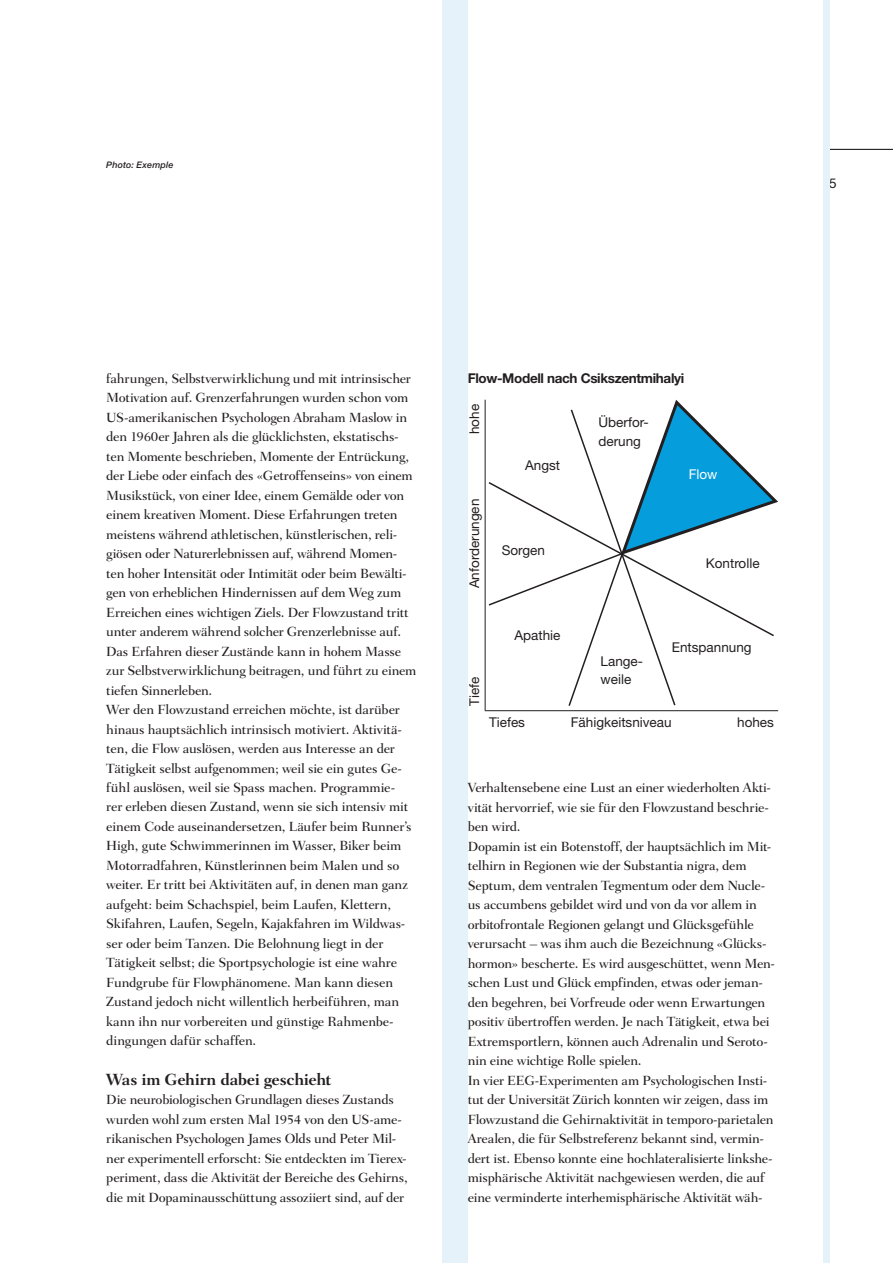
<style>
.page{position:relative;width:893px;height:1263px;background:#fff}
.page>*{position:absolute;margin:0;border:0;box-sizing:border-box;transform-origin:0 0}
.t1{font:700 16.5px "Fairfield LH";letter-spacing:-.025em;color:#231f20}
.t2{font:500 13.5px/19.5px "Fairfield LH";letter-spacing:-.02em;color:#231f20}
.t3{font:13.5px/18.8px "Helvetica Neue";color:#231f20}
.t4{font:700 13.5px "Helvetica Neue";letter-spacing:-.025em;color:#231f20}
.t5{font:13.5px "Helvetica Neue";color:#fff}
.t6{font:italic 500 9px "Helvetica Neue";letter-spacing:.02em;color:#231f20}
</style>
<div class="page">
<hr style="left:829px;top:149px;width:64px;height:1px;background:#231f20">
<div style="left:442px;top:0;width:26px;height:1263px;background:#e6f2fa"></div>
<div style="left:823px;top:0;width:6px;height:1263px;background:#e6f2fa"></div>
<hr style="left:485px;top:400px;width:1px;height:310px;background:#231f20">
<hr style="left:485px;top:710px;width:293px;height:1px;background:#231f20">
<svg style="left:488px;top:399px;width:290px;height:307px"></svg>
<p class="t6" style="left:106px;top:160px;width:69px">Photo: Exemple</p>
<p class="t3" style="left:829px;top:173px;width:9px">5</p>
<p class="t2" style="left:106px;top:368px;width:312px">fahrungen, Selbstverwirklichung und mit intrinsischer Motivation auf. Grenzerfahrungen wurden schon vom US-amerikanischen Psychologen Abraham Maslow in den 1960er Jahren als die glücklichsten, ekstatischs&shy;ten Momente beschrieben, Momente der Entrückung, der Liebe oder einfach des «Getroffenseins» von einem Musikstück, von einer Idee, einem Gemälde oder von einem kreativen Moment. Diese Erfahrungen treten meistens während athletischen, künstlerischen, reli&shy;giösen oder Naturerlebnissen auf, während Momen&shy;ten hoher Intensität oder Intimität oder beim Bewälti&shy;gen von erheblichen Hindernissen auf dem Weg zum Erreichen eines wichtigen Ziels. Der Flowzustand tritt unter anderem während solcher Grenzerlebnisse auf.<br>Das Erfahren dieser Zustände kann in hohem Masse zur Selbstverwirklichung beitragen, und führt zu einem tiefen Sinnerleben.<br>Wer den Flowzustand erreichen möchte, ist darüber hinaus hauptsächlich intrinsisch motiviert. Aktivitä&shy;ten, die Flow auslösen, werden aus Interesse an der Tätigkeit selbst aufgenommen; weil sie ein gutes Ge&shy;fühl auslösen, weil sie Spass machen. Programmie-<br>rer erleben diesen Zustand, wenn sie sich intensiv mit einem Code auseinandersetzen, Läufer beim Runner’s High, gute Schwimmerinnen im Wasser, Biker beim Motorradfahren, Künstlerinnen beim Malen und so weiter. Er tritt bei Aktivitäten auf, in denen man ganz aufgeht: beim Schachspiel, beim Laufen, Klettern, Skifahren, Laufen, Segeln, Kajakfahren im Wildwas&shy;ser oder beim Tanzen. Die Belohnung liegt in der Tätigkeit selbst; die Sportpsychologie ist eine wahre Fundgrube für Flowphänomene. Man kann diesen Zustand jedoch nicht willentlich herbeiführen, man kann ihn nur vorbereiten und günstige Rahmenbe&shy;dingungen dafür schaffen.</p>
<p class="t1" style="left:106px;top:1069px;width:227px">Was im Gehirn dabei geschieht</p>
<p class="t2" style="left:106px;top:1090px;width:303px">Die neurobiologischen Grundlagen dieses Zustands wurden wohl zum ersten Mal 1954 von den US-ame&shy;rikanischen Psychologen James Olds und Peter Mil&shy;ner experimentell erforscht: Sie entdeckten im Tierex&shy;periment, dass die Aktivität der Bereiche des Gehirns, die mit Dopaminausschüttung assoziiert sind, auf der</p>
<p class="t4" style="left:468px;top:369px;width:218px">Flow-Modell nach Csikszentmihalyi</p>
<p class="t3" style="left:465px;top:434px;width:32px;rotate:-90deg">hohe</p>
<p class="t3" style="left:465px;top:588px;width:91px;rotate:-90deg">Anforderungen</p>
<p class="t3" style="left:465px;top:706px;width:31px;rotate:-90deg">Tiefe</p>
<p class="t3" style="left:525px;top:455px;width:37px">Angst</p>
<p class="t3" style="left:502px;top:541px;width:45px">Sorgen</p>
<p class="t3" style="left:514px;top:626px;width:48px">Apathie</p>
<p class="t3" style="left:598px;top:413px;width:52px">Überfor&shy;derung</p>
<p class="t5" style="left:689px;top:466px;width:30px">Flow</p>
<p class="t3" style="left:601px;top:651px;width:44px">Lange&shy;weile</p>
<p class="t3" style="left:706px;top:553px;width:55px">Kontrolle</p>
<p class="t3" style="left:672px;top:637px;width:81px">Entspannung</p>
<p class="t3" style="left:489px;top:713px;width:37px">Tiefes</p>
<p class="t3" style="left:571px;top:713px;width:102px">Fähigkeitsniveau</p>
<p class="t3" style="left:737px;top:713px;width:38px">hohes</p>
<p class="t2" style="left:468px;top:778px;width:309px">Verhaltensebene eine Lust an einer wiederholten Akti&shy;vität hervorrief, wie sie für den Flowzustand beschrie&shy;ben wird.<br>Dopamin ist ein Botenstoff, der hauptsächlich im Mit&shy;telhirn in Regionen wie der Substantia nigra, dem Septum, dem ventralen Tegmentum oder dem Nucle&shy;us accumbens gebildet wird und von da vor allem in orbitofrontale Regionen gelangt und Glücksgefühle verursacht – was ihm auch die Bezeichnung «Glücks&shy;hormon» bescherte. Es wird ausgeschüttet, wenn Men&shy;schen Lust und Glück empfinden, etwas oder jeman&shy;den begehren, bei Vorfreude oder wenn Erwartungen positiv übertroffen werden. Je nach Tätigkeit, etwa bei Extremsportlern, können auch Adrenalin und Seroto&shy;nin eine wichtige Rolle spielen.<br>In vier EEG-Experimenten am Psychologischen Insti&shy;tut der Universität Zürich konnten wir zeigen, dass im Flowzustand die Gehirnaktivität in temporo-parietalen Arealen, die für Selbstreferenz bekannt sind, vermin&shy;dert ist. Ebenso konnte eine hochlateralisierte linkshe&shy;misphärische Aktivität nachgewiesen werden, die auf eine verminderte interhemisphärische Aktivität wäh-</p>
</div>
